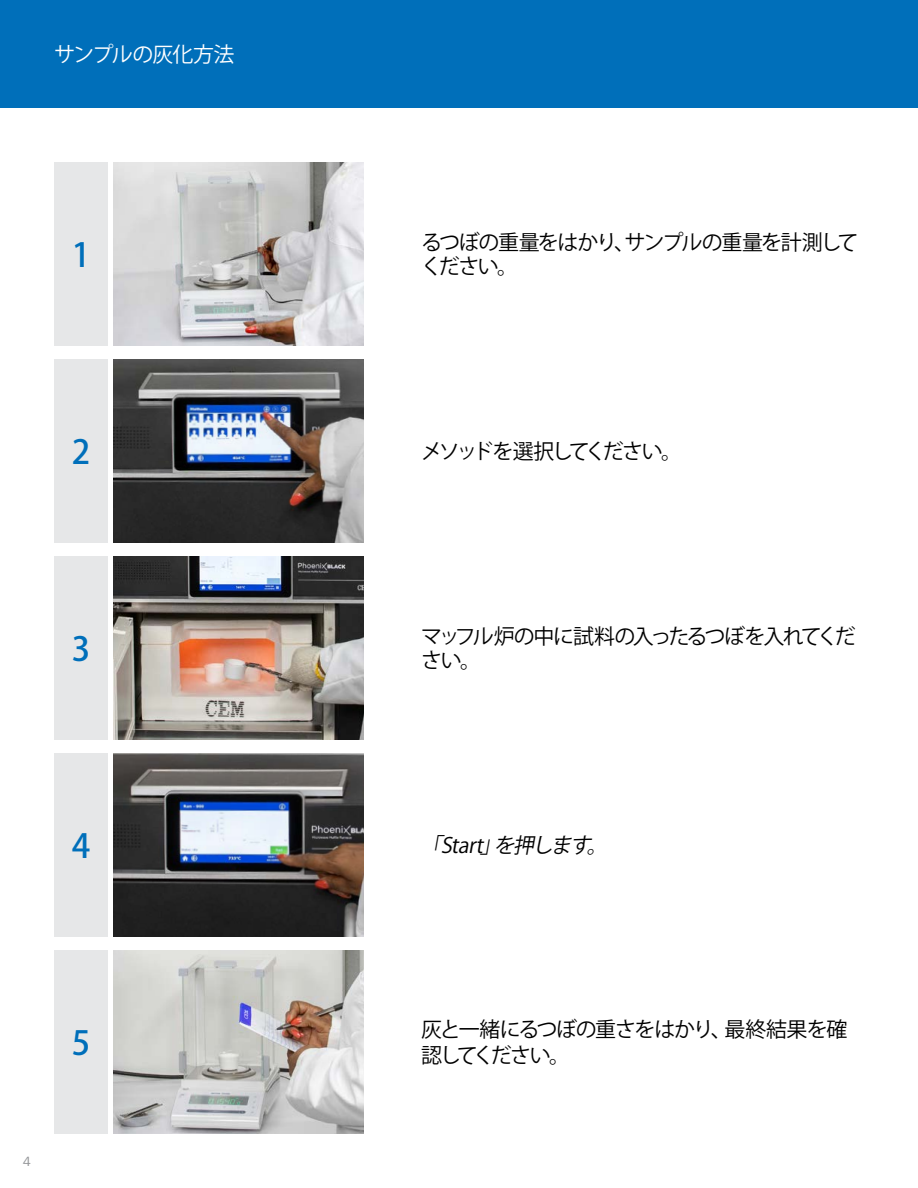
<style>
.page{position:relative;width:918px;height:1188px;background:#fff}
.page>*{position:absolute;margin:0;border:0;box-sizing:border-box;transform-origin:0 0}
.Subject_Headline{font:500 33px "Koz Go Pro";color:#006fba}
.Subject_Headline-2{font:21px/24px "Koz Go Pro";letter-spacing:-.075em;color:#000}
.Subject_Headline-3{font:21px "Koz Go Pro";letter-spacing:-.145em;color:#000}
.Subject_Headline-4{font:italic 21px "Koz Go Pro";color:#000}
.Page_Header__blue_ba{font:21px "Koz Go Pro";letter-spacing:-.05em;color:#fff}
.t1{font:13.5px "ITC Franklin Gothic Std";color:#939598}
</style>
<div class="page">
<div style="left:0;top:0;width:918px;height:108px;background:#006fba"></div>
<img style="left:114px;top:162px;width:250px;height:184px">
<img style="left:114px;top:359px;width:250px;height:184px">
<img style="left:114px;top:556px;width:250px;height:184px">
<img style="left:114px;top:753px;width:250px;height:184px">
<img style="left:114px;top:950px;width:250px;height:184px">
<div style="left:54px;top:162px;width:54px;height:184px;background:#e6e7e8"></div>
<div style="left:54px;top:359px;width:54px;height:184px;background:#e6e7e8"></div>
<div style="left:54px;top:556px;width:54px;height:184px;background:#e6e7e8"></div>
<div style="left:54px;top:753px;width:54px;height:184px;background:#e6e7e8"></div>
<div style="left:54px;top:950px;width:54px;height:184px;background:#e6e7e8"></div>
<p class="Page_Header__blue_ba" style="left:54px;top:41px;width:182px">サンプルの灰化方法</p>
<p class="Subject_Headline" style="left:72px;top:233px;width:20px">1</p>
<p class="Subject_Headline" style="left:72px;top:430px;width:20px">2</p>
<p class="Subject_Headline" style="left:72px;top:627px;width:20px">3</p>
<p class="Subject_Headline" style="left:72px;top:824px;width:20px">4</p>
<p class="t1" style="left:23px;top:1153px;width:10px">4</p>
<p class="Subject_Headline" style="left:72px;top:1021px;width:20px">5</p>
<p class="Subject_Headline-2" style="left:421px;top:231px;width:439px">るつぼの重量をはかり、サンプルの重量を計測してください。</p>
<p class="Subject_Headline-3" style="left:421px;top:438px;width:262px">メソッドを選択してください。</p>
<p class="Subject_Headline-2" style="left:421px;top:625px;width:436px">マッフル炉の中に試料の入ったるつぼを入れてください。</p>
<p class="Subject_Headline-4" style="left:421px;top:832px;width:193px">「Start」を押します。</p>
<p class="Subject_Headline-2" style="left:421px;top:1018px;width:428px;line-height:25.5px">灰と一緒にるつぼの重さをはかり、最終結果を確認してください。</p>
</div>
